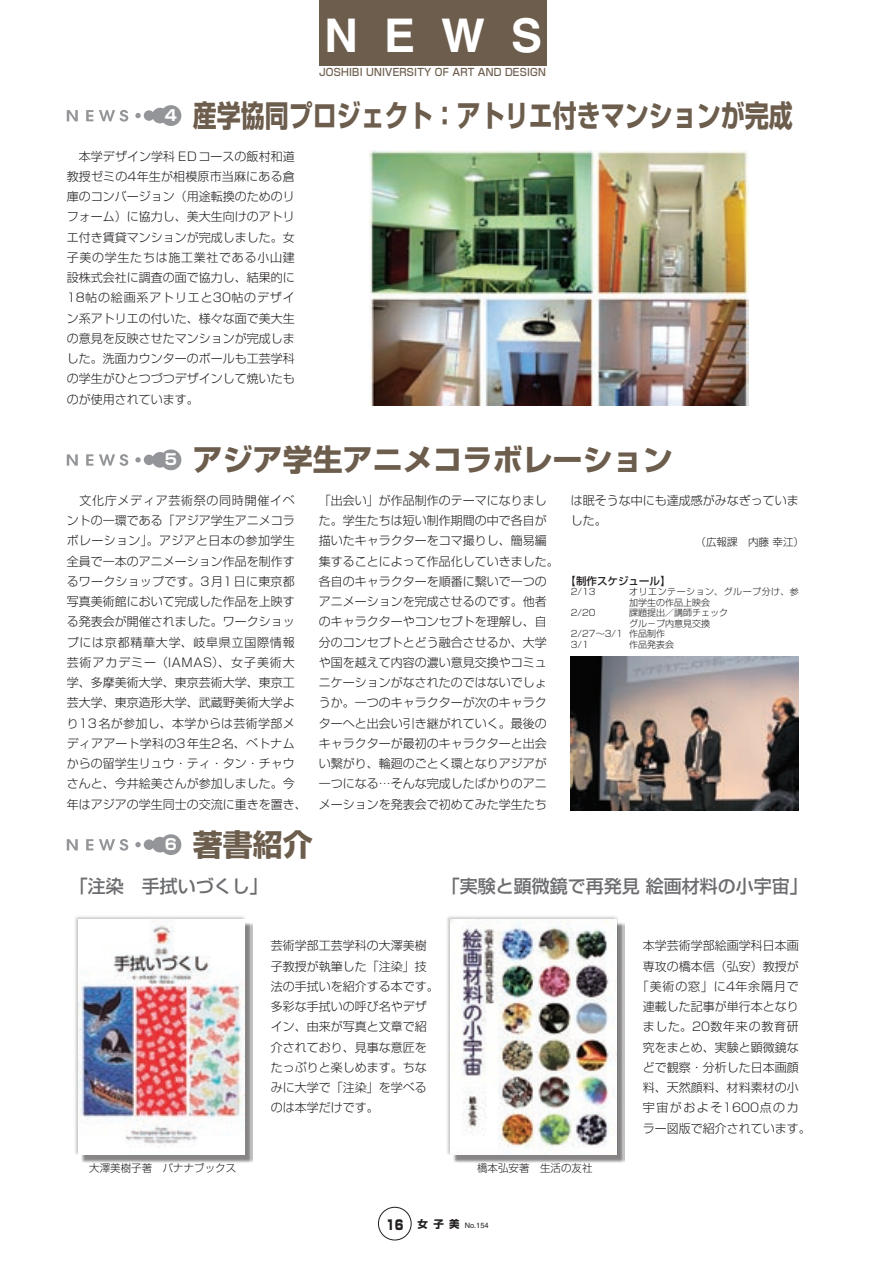
<style>
.page{position:relative;width:893px;height:1263px;background:#fff}
.page>*{position:absolute;margin:0;border:0;box-sizing:border-box;transform-origin:0 0}
.t1{font:700 46.5px "Helvetica";color:#fff}
._00_タイトル_20pt新ゴB{font:700 30px "Shin Go";color:#6c5d4d;scale:.8 1}
._00_タイトル_20pt新ゴB-2{font:700 30px "Shin Go";color:#6c5d4d}
.段落スタイル_3{font:500 18px "Shin Go";color:#6c6d70}
.t2{font:700 15px "Shin Go";color:#fff}
._01_本文v02{font:300 12px/20.2px "Shin Go";color:#231f20}
._01_本文{font:300 12px/20.2px "Shin Go";color:#231f20}
._01_本文-2{font:300 12px "Shin Go";letter-spacing:.07em;color:#231f20}
._01_本文-3{font:300 12px "Shin Go";letter-spacing:.06em;color:#231f20}
._01_本文-4{font:300 12px "Shin Go";letter-spacing:.13em;color:#231f20}
._08_キャプション{font:300 10.5px "Shin Go";color:#231f20}
._05_脚注_日付___記者名{font:300 10.5px "Shin Go";color:#231f20}
._01_本文v02-2{font:500 10.5px "Shin Go";color:#231f20}
.t3{font:500 10.2px "Shin Go";letter-spacing:.02em;color:#6c5d4d;scale:.93 1}
._01_本文v02-3{font:300 9px "Shin Go";color:#231f20}
._01_本文v02-4{font:300 9px/10.5px "Shin Go";letter-spacing:.055em;color:#231f20}
.t4{font:7.5px "Helvetica";color:#231f20}
.s1{font-family:"Shin Go";font-weight:900;font-size:13.5px}
.s2{font-family:"Shin Go";font-weight:700;font-size:10.5px}
</style>
<div class="page">
<div style="left:378px;top:1207px;width:34px;height:33px;border:1px solid #231f20;border-radius:50%"></div>
<div style="left:320px;top:0;width:227px;height:65px;background:#6c5d4d"></div>
<svg style="left:67px;top:839px;width:11px;height:11px"></svg>
<svg style="left:86px;top:839px;width:7px;height:11px"></svg>
<svg style="left:99px;top:839px;width:29px;height:12px"></svg>
<svg style="left:135px;top:842px;width:6px;height:5px"></svg>
<div style="left:144px;top:839px;width:10px;height:11px;background:#939598;border-radius:50%"></div>
<div style="left:152px;top:837px;width:16px;height:15px;background:#939598;border-radius:50%"></div>
<div style="left:161px;top:834px;width:20px;height:21px;background:#939598;border-radius:50%"></div>
<div style="left:452px;top:921px;width:172px;height:241px;background:#231f20;opacity:.55"></div>
<div style="left:80px;top:921px;width:172px;height:241px;background:#231f20;opacity:.55"></div>
<svg style="left:67px;top:454px;width:11px;height:12px"></svg>
<svg style="left:86px;top:454px;width:7px;height:12px"></svg>
<svg style="left:99px;top:454px;width:29px;height:12px"></svg>
<svg style="left:135px;top:457px;width:6px;height:5px"></svg>
<div style="left:144px;top:455px;width:10px;height:10px;background:#939598;border-radius:50%"></div>
<div style="left:152px;top:452px;width:16px;height:16px;background:#939598;border-radius:50%"></div>
<div style="left:161px;top:449px;width:20px;height:21px;background:#939598;border-radius:50%"></div>
<div style="left:446px;top:915px;width:172px;height:240px;background:#231f20;opacity:.25"></div>
<img style="left:451px;top:920px;width:166px;height:234px">
<div style="left:74px;top:915px;width:171px;height:240px;background:#231f20;opacity:.25"></div>
<img style="left:79px;top:920px;width:165px;height:234px">
<svg style="left:67px;top:110px;width:11px;height:11px"></svg>
<svg style="left:86px;top:110px;width:7px;height:11px"></svg>
<svg style="left:99px;top:110px;width:29px;height:12px"></svg>
<svg style="left:135px;top:113px;width:6px;height:5px"></svg>
<div style="left:144px;top:110px;width:10px;height:11px;background:#939598;border-radius:50%"></div>
<div style="left:152px;top:108px;width:16px;height:15px;background:#939598;border-radius:50%"></div>
<div style="left:161px;top:105px;width:20px;height:21px;background:#939598;border-radius:50%"></div>
<img style="left:369px;top:150px;width:379px;height:255px">
<img style="left:571px;top:656px;width:228px;height:154px">
<p class="t1" style="left:324px;top:7px;width:219px">NEWS</p>
<p class="t3" style="left:319px;top:66px;width:245px">JOSHIBI UNIVERSITY OF ART AND DESIGN</p>
<p class="t2" style="left:165px;top:105px;width:14px">4</p>
<p class="_00_タイトル_20pt新ゴB" style="left:193px;top:95px;width:751px">産学協同プロジェクト：アトリエ付きマンションが完成</p>
<p class="_01_本文" style="left:67px;top:145px;width:230px;text-align:justify">　本学デザイン学科 EDコースの飯村和道教授ゼミの4年生が相模原市当麻にある倉庫のコンバージョン（用途転換のためのリフォーム）に協力し、美大生向けのアトリエ付き賃貸マンションが完成しました。女子美の学生たちは施工業社である小山建設株式会社に調査の面で協力し、結果的に18帖の絵画系アトリエと30帖のデザイン系アトリエの付いた、様々な面で美大生の意見を反映させたマンションが完成しました。洗面カウンターのボールも工芸学科の学生がひとつづつデザインして焼いたものが使用されています。</p>
<p class="t2" style="left:165px;top:449px;width:14px">5</p>
<p class="_00_タイトル_20pt新ゴB-2" style="left:193px;top:440px;width:481px">アジア学生アニメコラボレーション</p>
<p class="_01_本文v02" style="left:67px;top:490px;width:241px">　文化庁メディア芸術祭の同時開催イベントの一環である「アジア学生アニメコラボレーション」。アジアと日本の参加学生全員で一本のアニメーション作品を制作するワークショップです。3月1日に東京都写真美術館において完成した作品を上映する発表会が開催されました。ワークショップには京都精華大学、岐阜県立国際情報芸術アカデミー（IAMAS）、女子美術大学、多摩美術大学、東京芸術大学、東京工芸大学、東京造形大学、武蔵野美術大学より13名が参加し、本学からは芸術学部メディアアート学科の3年生2名、ベトナムからの留学生リュウ・ティ・タン・チャウさんと、今井絵美さんが参加しました。今年はアジアの学生同士の交流に重きを置き、</p>
<p class="_01_本文v02" style="left:319px;top:490px;width:241px">「出会い」が作品制作のテーマになりました。学生たちは短い制作期間の中で各自が描いたキャラクターをコマ撮りし、簡易編集することによって作品化していきました。各自のキャラクターを順番に繋いで一つのアニメーションを完成させるのです。他者のキャラクターやコンセプトを理解し、自分のコンセプトとどう融合させるか、大学や国を越えて内容の濃い意見交換やコミュニケーションがなされたのではないでしょうか。一つのキャラクターが次のキャラクターへと出会い引き継がれていく。最後のキャラクターが最初のキャラクターと出会い繋がり、輪廻のごとく環となりアジアが一つになる…そんな完成したばかりのアニメーションを発表会で初めてみた学生たち</p>
<p class="_01_本文v02" style="left:571px;top:490px;width:229px">は眠そうな中にも達成感がみなぎっていました。</p>
<p class="_05_脚注_日付___記者名" style="left:696px;top:535px;width:110px">（広報課　内藤 幸江）</p>
<p class="_01_本文v02-2" style="left:566px;top:574px;width:106px">【制作スケジュール】</p>
<p class="_01_本文v02-3" style="left:571px;top:586px;width:26px">2/13</p>
<p class="_01_本文v02-4" style="left:629px;top:586px;width:171px">オリエンテーション、グループ分け、参加学生の作品上映会</p>
<p class="_01_本文v02-3" style="left:571px;top:607px;width:26px">2/20</p>
<p class="_01_本文v02-3" style="left:629px;top:607px;width:100px">課題提出／講師チェック</p>
<p class="_01_本文v02-3" style="left:629px;top:618px;width:82px">グル－プ内意見交換</p>
<p class="_01_本文v02-3" style="left:571px;top:628px;width:96px">2/27～3/1 作品制作</p>
<p class="_01_本文v02-3" style="left:571px;top:639px;width:20px">3/1</p>
<p class="_01_本文v02-3" style="left:629px;top:639px;width:46px">作品発表会</p>
<p class="t2" style="left:165px;top:834px;width:14px">6</p>
<p class="_00_タイトル_20pt新ゴB-2" style="left:193px;top:824px;width:121px">著書紹介</p>
<p class="段落スタイル_3" style="left:70px;top:875px;width:199px">「注染　手拭いづくし」</p>
<p class="段落スタイル_3" style="left:442px;top:875px;width:367px">「実験と顕微鏡で再発見 絵画材料の小宇宙」</p>
<p class="_08_キャプション" style="left:89px;top:1161px;width:148px">大澤美樹子著　バナナブックス</p>
<p class="_01_本文" style="left:271px;top:935px;width:169px">芸術学部工芸学科の大澤美樹子教授が執筆した「注染」技法の手拭いを紹介する本です。多彩な手拭いの呼び名やデザイン、由来が写真と文章で紹介されており、見事な意匠をたっぷりと楽しめます。ちなみに大学で「注染」を学べるのは本学だけです。</p>
<p class="_01_本文" style="left:643px;top:935px;width:157px">本学芸術学部絵画学科日本画</p>
<p class="_01_本文" style="left:643px;top:955px;width:157px">専攻の橋本信（弘安）教授が</p>
<p class="_01_本文-2" style="left:637px;top:979px;width:164px">「美術の窓」に4年余隔月で</p>
<p class="_01_本文" style="left:643px;top:996px;width:157px">連載した記事が単行本となり</p>
<p class="_01_本文-3" style="left:643px;top:1019px;width:157px">ました。20数年来の教育研</p>
<p class="_01_本文" style="left:643px;top:1036px;width:157px">究をまとめ、実験と顕微鏡な</p>
<p class="_01_本文" style="left:643px;top:1057px;width:157px">どで観察・分析した日本画顔</p>
<p class="_01_本文" style="left:643px;top:1077px;width:157px">料、天然顔料、材料素材の小</p>
<p class="_01_本文-4" style="left:643px;top:1100px;width:157px">宇宙がおよそ1600点のカ</p>
<p class="_01_本文" style="left:643px;top:1117px;width:169px">ラー図版で紹介されています。</p>
<p class="_08_キャプション" style="left:477px;top:1161px;width:117px">橋本弘安著　生活の友社</p>
<p class="t4" style="left:386px;top:1221px;width:104px"><span class="s1">16</span> <span class="s2">女子美</span> No.154</p>
</div>
